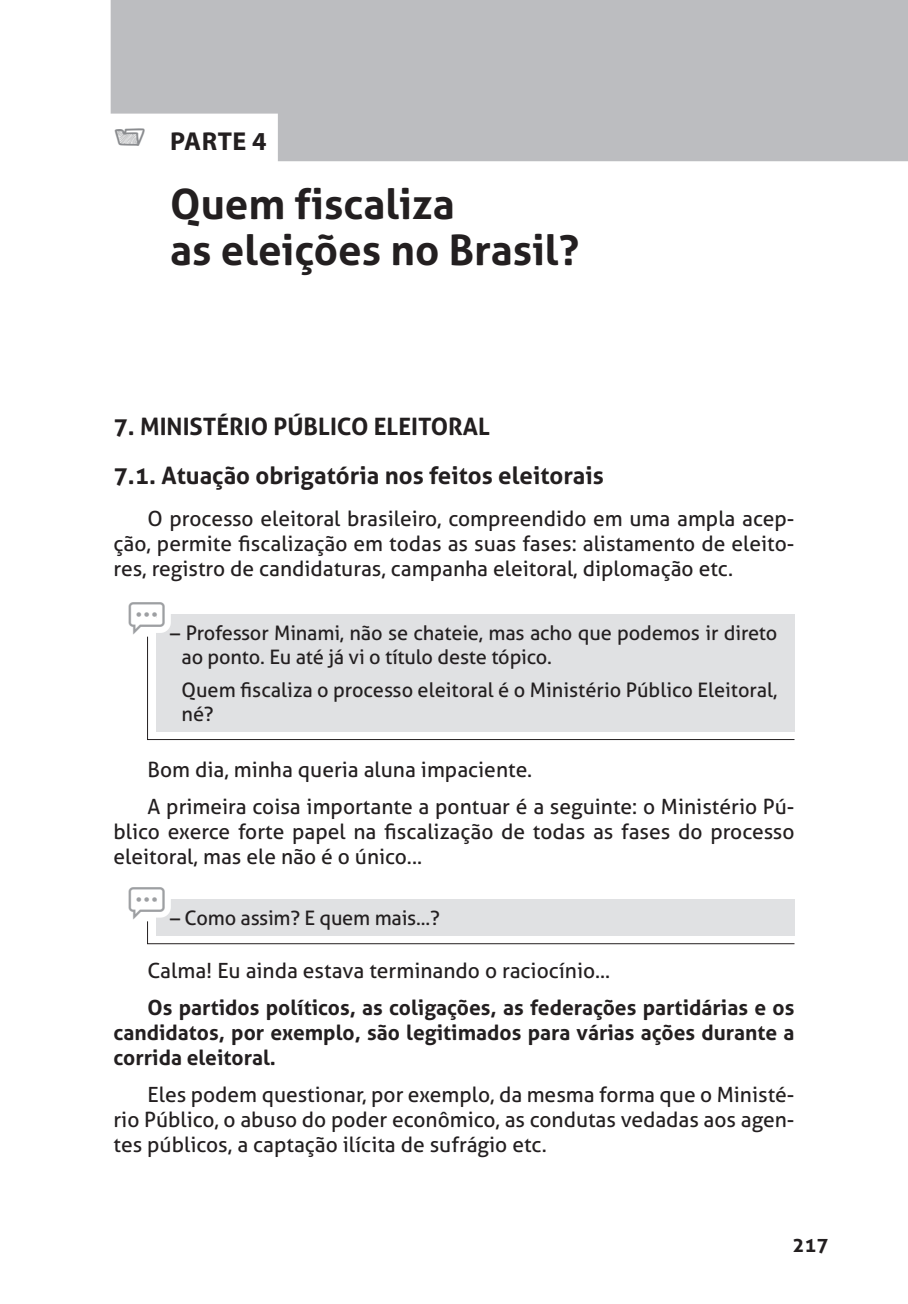
<style>
.page{position:relative;width:908px;height:1304px;background:#fff}
.page>*{position:absolute;margin:0;border:0;box-sizing:border-box;transform-origin:0 0}
.CAP_TIT{font:700 42px/46px "Aller";color:#231f20}
.t1{font:700 26px "Myriad Pro";letter-spacing:.02em;color:#231f20}
.TITULO_2{font:700 24px "Aller";color:#231f20}
.TITULO_1{font:700 24px "Aller";color:#231f20}
.TEXTO{font:21px/25.2px "Aller";color:#231f20;text-align:justify}
.TEXTO-2{font:700 21px/25.2px "Aller";color:#231f20;text-align:justify}
.TEXTO_ALUNO_2{font:20px/24px "Aller";letter-spacing:-.01em;color:#231f20}
.t2{font:700 20px "Aller";color:#231f20}
</style>
<div class="page">
<div style="left:111px;top:0;width:796px;height:161px;background:#bcbdc0"></div>
<div style="left:101px;top:114px;width:177px;height:50px;background:#fff"></div>
<div style="left:156px;top:615px;width:638px;height:117px;background:#e0e1e3"></div>
<svg style="left:147px;top:636px;width:648px;height:105px"></svg>
<svg style="left:147px;top:899px;width:648px;height:46px"></svg>
<p class="t1" style="left:170px;top:124px;width:98px">PARTE 4</p>
<p class="CAP_TIT" style="left:170px;top:180px;width:410px">Quem fiscaliza<br>as eleições no Brasil?</p>
<p class="TITULO_1" style="left:113px;top:412px;width:378px">7. MINISTÉRIO PÚBLICO ELEITORAL</p>
<p class="TITULO_2" style="left:113px;top:460px;width:491px">7.1. Atuação obrigatória nos feitos eleitorais</p>
<p class="TEXTO" style="left:113px;top:506px;width:682px;text-indent:34px">O processo eleitoral brasileiro, compreendido em uma ampla acep&shy;ção, permite fiscalização em todas as suas fases: alistamento de eleito&shy;res, registro de candidaturas, campanha eleitoral, diplomação etc.</p>
<p class="TEXTO_ALUNO_2" style="left:181px;top:621px;width:597px;text-indent:-11px">– Professor Minami, não se chateie, mas acho que podemos ir direto ao ponto. Eu até já vi o título deste tópico.</p>
<p class="TEXTO_ALUNO_2" style="left:181px;top:677px;width:597px">Quem fiscaliza o processo eleitoral é o Ministério Público Eleitoral, né?</p>
<p class="TEXTO" style="left:147px;top:757px;width:386px">Bom dia, minha queria aluna impaciente.</p>
<p class="TEXTO" style="left:113px;top:793px;width:682px;text-indent:34px">A primeira coisa importante a pontuar é a seguinte: o Ministério Pú&shy;blico exerce forte papel na fiscalização de todas as fases do processo eleitoral, mas ele não é o único...</p>
<p class="TEXTO_ALUNO_2" style="left:170px;top:906px;width:271px">– Como assim? E quem mais...?</p>
<p class="TEXTO" style="left:147px;top:958px;width:464px">Calma! Eu ainda estava terminando o raciocínio...</p>
<p class="TEXTO-2" style="left:113px;top:995px;width:682px;text-indent:34px">Os partidos políticos, as coligações, as federações partidárias e os candidatos, por exemplo, são legitimados para várias ações durante a corrida eleitoral.</p>
<p class="TEXTO" style="left:113px;top:1082px;width:682px;text-indent:34px">Eles podem questionar, por exemplo, da mesma forma que o Ministé&shy;rio Público, o abuso do poder econômico, as condutas vedadas aos agen&shy;tes públicos, a captação ilícita de sufrágio etc.</p>
<p class="t2" style="left:792px;top:1233px;width:37px">217</p>
</div>
